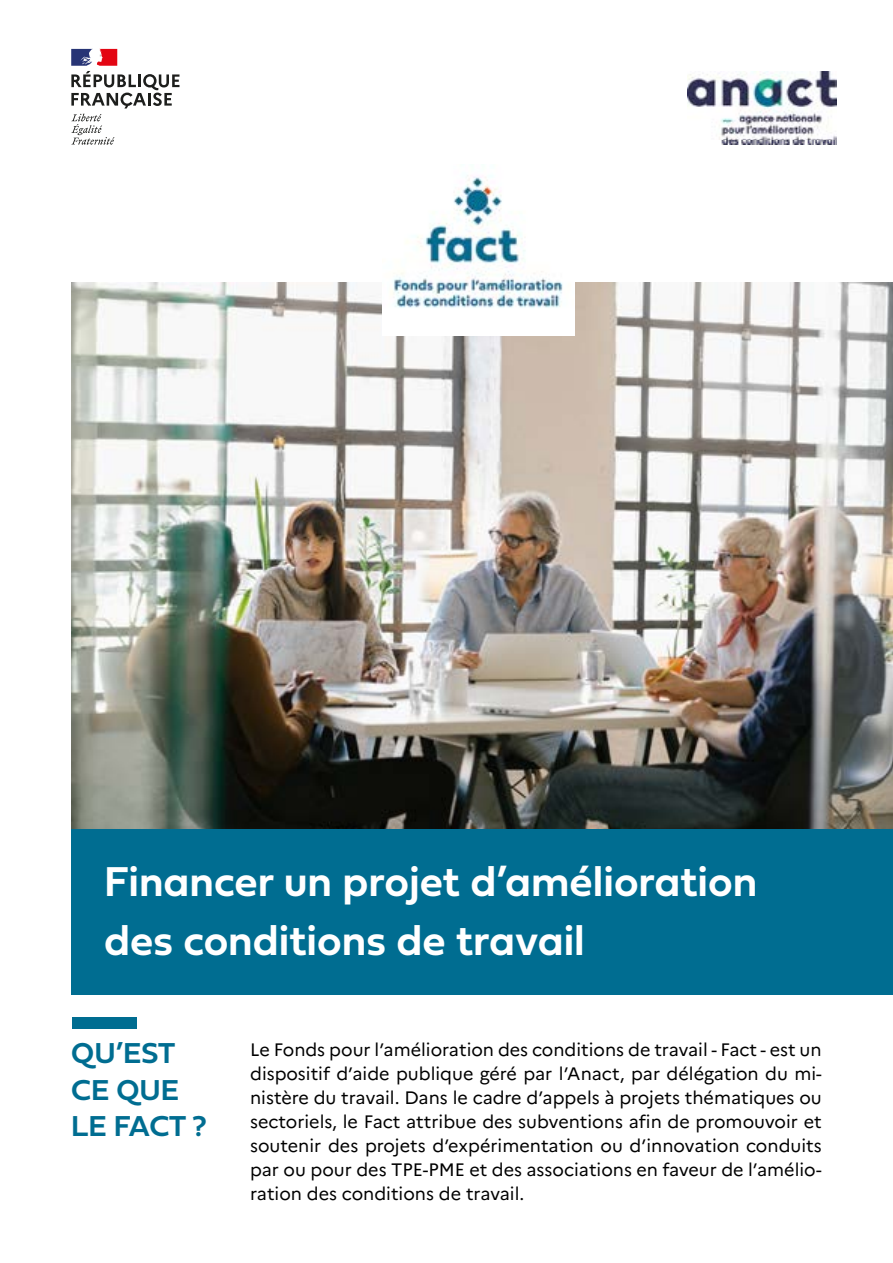
<style>
.page{position:relative;width:893px;height:1263px;background:#fff}
.page>*{position:absolute;margin:0;border:0;box-sizing:border-box;transform-origin:0 0}
.t1{font:43.5px/58.5px "Fieldwork Geo Demibold";color:#fff}
.t2{font:30px/36.3px "Fieldwork Geo Demibold";color:#006d91}
.t3{font:18px/24px "Marianne";color:#000;text-align:justify}
</style>
<div class="page">
<img style="left:72px;top:283px;width:821px;height:546px">
<svg style="left:71px;top:49px;width:108px;height:96px"></svg>
<div style="left:72px;top:1017px;width:64px;height:11px;background:#006d91"></div>
<div style="left:72px;top:829px;width:821px;height:166px;background:#006d91"></div>
<img style="left:383px;top:175px;width:192px;height:160px">
<img style="left:688px;top:72px;width:149px;height:72px">
<h1 class="t1" style="left:104px;top:851px;width:655px">Financer un projet d’amélioration des conditions de travail</h1>
<h2 class="t2" style="left:71px;top:1034px;width:137px">QU’EST<br>CE QUE<br>LE FACT ?</h2>
<p class="t3" style="left:250px;top:1038px;width:573px">Le Fonds pour l’amélioration des conditions de travail - Fact - est un dispositif d’aide publique géré par l’Anact, par délégation du mi&shy;nistère du travail. Dans le cadre d’appels à projets thématiques ou sectoriels, le Fact attribue des subventions afin de promouvoir et soutenir des projets d’expérimentation ou d’innovation conduits par ou pour des TPE-PME et des associations en faveur de l’amélio&shy;ration des conditions de travail.</p>
</div>
